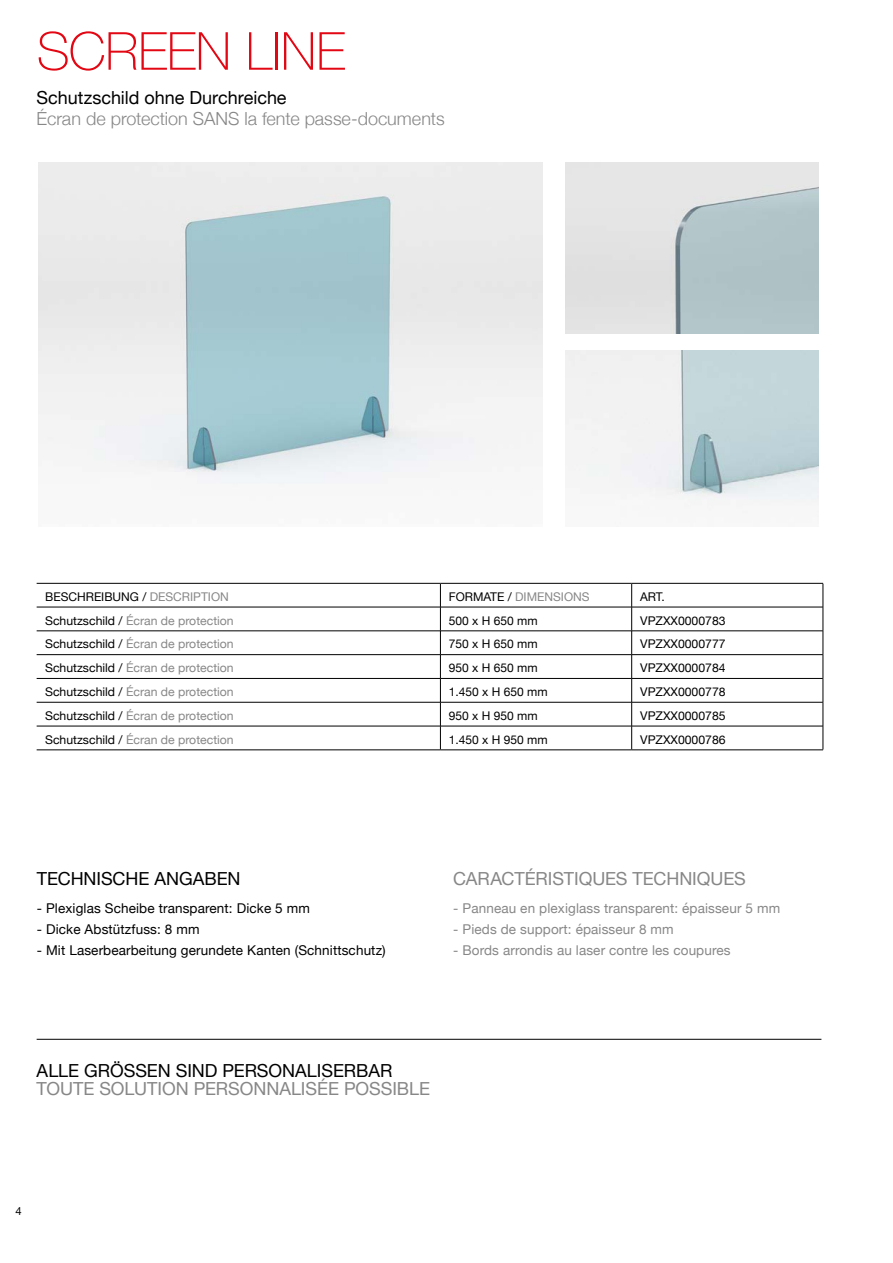
<style>
.page{position:relative;width:893px;height:1263px;background:#fff}
.page>*{position:absolute;margin:0;border:0;box-sizing:border-box;transform-origin:0 0}
.t1{font:100 52.5px "Helvetica Neue";letter-spacing:-.005em;color:#e30613}
.t2{font:18px "Helvetica Neue";color:#000}
.t3{font:18px "Helvetica Neue";letter-spacing:-.005em;color:#878787}
.t4{font:300 18px "Helvetica Neue";color:#878787}
.t5{font:13.5px "Helvetica Neue";letter-spacing:.01em;color:#878787}
.t6{font:13.5px "Helvetica Neue";letter-spacing:.01em;color:#000}
.t7{font:12px "Helvetica Neue";color:#878787}
.t8{font:12px "Helvetica Neue";color:#000}
.t9{font:11.25px "Helvetica Neue";color:#000}
.s1{color:#878787}
.s2{color:#000}
</style>
<div class="page">
<hr style="left:37px;top:583px;width:403px;height:1px;background:#000">
<hr style="left:440px;top:583px;width:192px;height:1px;background:#000">
<hr style="left:632px;top:583px;width:191px;height:1px;background:#000">
<hr style="left:37px;top:607px;width:403px;height:1px;background:#000">
<hr style="left:37px;top:631px;width:403px;height:1px;background:#000">
<hr style="left:440px;top:607px;width:192px;height:1px;background:#000">
<hr style="left:440px;top:631px;width:192px;height:1px;background:#000">
<hr style="left:632px;top:607px;width:191px;height:1px;background:#000">
<hr style="left:632px;top:631px;width:191px;height:1px;background:#000">
<hr style="left:37px;top:654px;width:403px;height:1px;background:#000">
<hr style="left:440px;top:654px;width:192px;height:1px;background:#000">
<hr style="left:632px;top:654px;width:191px;height:1px;background:#000">
<hr style="left:37px;top:678px;width:403px;height:1px;background:#000">
<hr style="left:37px;top:702px;width:403px;height:1px;background:#000">
<hr style="left:440px;top:678px;width:192px;height:1px;background:#000">
<hr style="left:440px;top:702px;width:192px;height:1px;background:#000">
<hr style="left:632px;top:678px;width:191px;height:1px;background:#000">
<hr style="left:632px;top:702px;width:191px;height:1px;background:#000">
<hr style="left:37px;top:726px;width:403px;height:1px;background:#000">
<hr style="left:37px;top:749px;width:403px;height:1px;background:#000">
<svg style="left:440px;top:584px;width:1px;height:165px"></svg>
<hr style="left:440px;top:726px;width:192px;height:1px;background:#000">
<hr style="left:440px;top:749px;width:192px;height:1px;background:#000">
<svg style="left:631px;top:584px;width:1px;height:165px"></svg>
<hr style="left:632px;top:726px;width:191px;height:1px;background:#000">
<svg style="left:823px;top:584px;width:1px;height:165px"></svg>
<hr style="left:632px;top:749px;width:191px;height:1px;background:#000">
<img style="left:38px;top:162px;width:505px;height:323px">
<img style="left:565px;top:162px;width:253px;height:171px">
<img style="left:565px;top:351px;width:253px;height:151px">
<hr style="left:37px;top:1039px;width:784px;height:1px;background:#000">
<h1 class="t1" style="left:37px;top:11px;width:310px">SCREEN LINE</h1>
<h2 class="t2" style="left:37px;top:85px;width:251px">Schutzschild ohne Durchreiche</h2>
<h2 class="t4" style="left:37px;top:104px;width:409px">Écran de protection SANS la fente passe-documents</h2>
<p class="t8" style="left:45px;top:588px;width:185px">BESCHREIBUNG / <span class="s1">DESCRIPTION</span></p>
<p class="t7" style="left:449px;top:588px;width:142px"><span class="s2">FORMATE /</span> DIMENSIONS</p>
<p class="t8" style="left:640px;top:588px;width:26px">ART.</p>
<p class="t7" style="left:45px;top:612px;width:190px"><span class="s2">Schutzschild /</span> Écran de protection</p>
<p class="t8" style="left:449px;top:612px;width:90px">500 x H 650 mm</p>
<p class="t8" style="left:640px;top:612px;width:87px">VPZXX0000783</p>
<p class="t7" style="left:45px;top:635px;width:190px"><span class="s2">Schutzschild /</span> Écran de protection</p>
<p class="t8" style="left:449px;top:635px;width:90px">750 x H 650 mm</p>
<p class="t8" style="left:640px;top:635px;width:87px">VPZXX0000777</p>
<p class="t7" style="left:45px;top:659px;width:190px"><span class="s2">Schutzschild /</span> Écran de protection</p>
<p class="t8" style="left:449px;top:659px;width:90px">950 x H 650 mm</p>
<p class="t8" style="left:640px;top:659px;width:87px">VPZXX0000784</p>
<p class="t7" style="left:45px;top:683px;width:190px"><span class="s2">Schutzschild /</span> Écran de protection</p>
<p class="t8" style="left:449px;top:683px;width:100px">1.450 x H 650 mm</p>
<p class="t8" style="left:640px;top:683px;width:87px">VPZXX0000778</p>
<p class="t7" style="left:45px;top:707px;width:190px"><span class="s2">Schutzschild /</span> Écran de protection</p>
<p class="t8" style="left:449px;top:707px;width:90px">950 x H 950 mm</p>
<p class="t8" style="left:640px;top:707px;width:87px">VPZXX0000785</p>
<p class="t7" style="left:45px;top:731px;width:190px"><span class="s2">Schutzschild /</span> Écran de protection</p>
<p class="t8" style="left:449px;top:731px;width:100px">1.450 x H 950 mm</p>
<p class="t8" style="left:640px;top:731px;width:87px">VPZXX0000786</p>
<h2 class="t2" style="left:37px;top:866px;width:205px">TECHNISCHE ANGABEN</h2>
<h2 class="t3" style="left:453px;top:866px;width:294px">CARACTÉRISTIQUES TECHNIQUES</h2>
<p class="t6" style="left:37px;top:899px;width:275px">- Plexiglas Scheibe transparent: Dicke 5 mm</p>
<p class="t6" style="left:37px;top:920px;width:164px">- Dicke Abstützfuss: 8 mm</p>
<p class="t6" style="left:37px;top:941px;width:350px">- Mit Laserbearbeitung gerundete Kanten (Schnittschutz)</p>
<p class="t5" style="left:453px;top:899px;width:328px">- Panneau en plexiglass transparent: épaisseur 5 mm</p>
<p class="t5" style="left:453px;top:920px;width:222px">- Pieds de support: épaisseur 8 mm</p>
<p class="t5" style="left:453px;top:941px;width:279px">- Bords arrondis au laser contre les coupures</p>
<h2 class="t2" style="left:37px;top:1057px;width:357px">ALLE GRÖSSEN SIND PERSONALISERBAR</h2>
<h2 class="t3" style="left:37px;top:1075px;width:395px">TOUTE SOLUTION PERSONNALISÉE POSSIBLE</h2>
<p class="t9" style="left:16px;top:1202px;width:8px">4</p>
</div>
